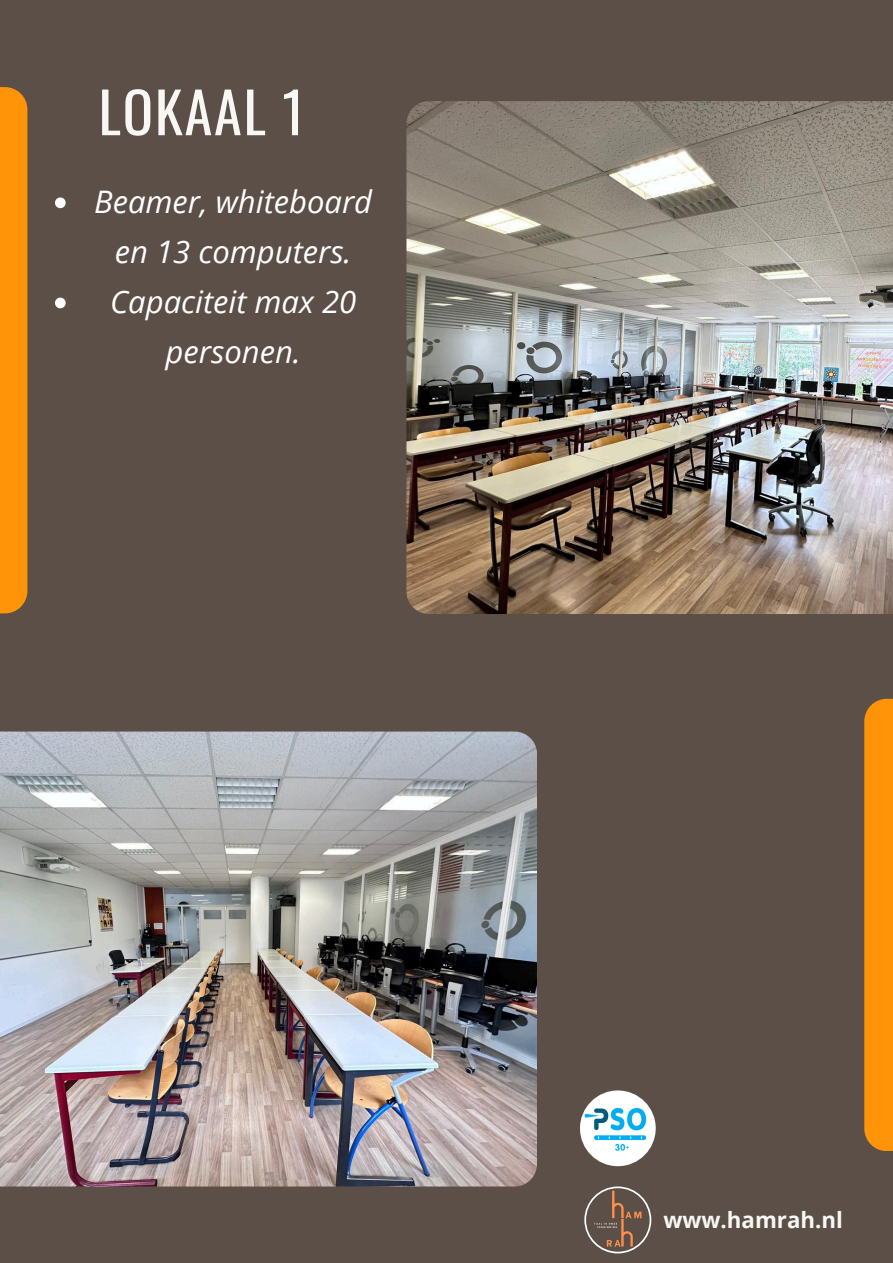
<style>
.page{position:relative;width:893px;height:1263px;background:#5b4f47}
.page>*{position:absolute;margin:0;border:0;box-sizing:border-box;transform-origin:0 0}
.t1{font:56.4px "Oswald";letter-spacing:.03em;color:#f8f7f4}
.t2{font:italic 31.05px/50.1px "Open Sans";color:#fff;text-align:center}
.t3{font:700 22.27px "Open Sans";color:#f8f7f4}
</style>
<div class="page">
<div style="left:864px;top:699px;width:29px;height:452px;background:#ff9408"></div>
<svg style="left:584px;top:1186px;width:67px;height:67px"></svg>
<img style="left:0;top:731px;width:537px;height:455px">
<svg style="left:55px;top:197px;width:11px;height:11px"></svg>
<svg style="left:55px;top:298px;width:11px;height:10px"></svg>
<img style="left:406px;top:101px;width:487px;height:513px">
<div style="left:0;top:87px;width:27px;height:526px;background:#ff9408"></div>
<img style="left:580px;top:1090px;width:76px;height:76px;border-radius:50%">
<p class="t1" style="left:99px;top:68px;width:208px">LOKAAL 1</p>
<p class="t2" style="left:94px;top:176px;width:279px">Beamer, whiteboard en 13 computers.</p>
<p class="t2" style="left:110px;top:276px;width:247px">Capaciteit max 20 personen.</p>
<p class="t3" style="left:663px;top:1204px;width:181px">www.hamrah.nl</p>
</div>
